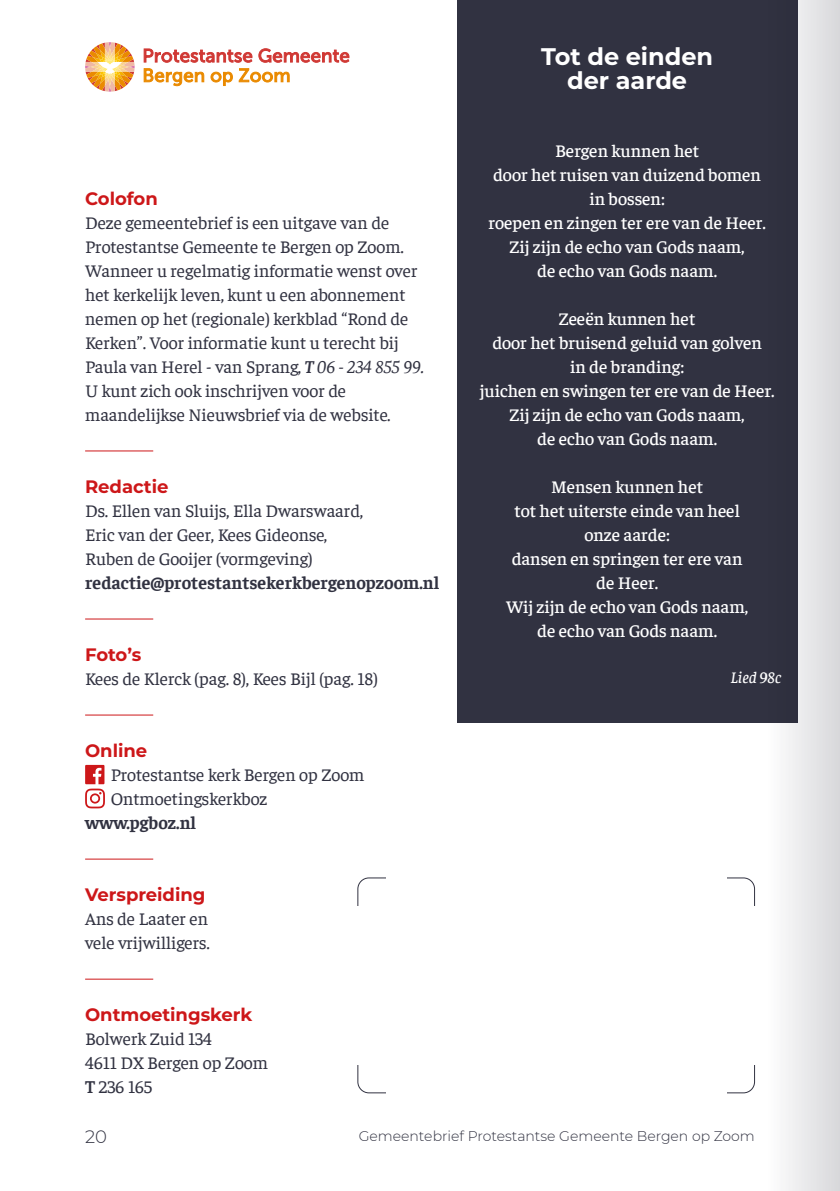
<style>
.page{position:relative;width:840px;height:1191px;background:#fff}
.page>*{position:absolute;margin:0;border:0;box-sizing:border-box;transform-origin:0 0}
.t1{font:700 24px "Montserrat";letter-spacing:-.005em;color:#fff}
.t2{font:18px/24px "Faustina";letter-spacing:-.005em;color:#313241}
.t3{font:500 18px/24px "Faustina";letter-spacing:-.005em;color:#fff;text-align:center}
.t4{font:700 18px "Montserrat";letter-spacing:-.005em;color:#cd1719}
.t5{font:700 18px "Faustina";color:#313241}
.t6{font:300 18px "Montserrat";color:#313241}
.t7{font:italic 500 16px "Faustina";letter-spacing:-.005em;color:#fff}
.t8{font:300 14px "Montserrat";color:#313241}
.s1{font-style:italic}
.s2{font-weight:600;font-style:italic}
.s3{font-weight:700}
.s4{font-weight:600}
</style>
<div class="page">
<hr style="left:85px;top:450px;width:68px;height:1px;background:#cd1719">
<hr style="left:85px;top:618px;width:68px;height:1px;background:#cd1719">
<hr style="left:85px;top:714px;width:68px;height:1px;background:#cd1719">
<svg style="left:85px;top:765px;width:20px;height:43px"></svg>
<hr style="left:85px;top:858px;width:68px;height:1px;background:#cd1719">
<hr style="left:85px;top:978px;width:68px;height:1px;background:#cd1719">
<svg style="left:85px;top:42px;width:49px;height:50px"></svg>
<svg style="left:144px;top:48px;width:205px;height:38px"></svg>
<div style="left:456px;top:0;width:341px;height:722px;background:#313241"></div>
<svg style="left:765px;top:0;width:74px;height:1191px"></svg>
<p class="t4" style="left:85px;top:186px;width:74px">Colofon</p>
<p class="t2" style="left:85px;top:210px;width:340px">Deze gemeentebrief is een uitgave van de Protestantse Gemeente te Bergen op Zoom.<br>Wanneer u regelmatig informatie wenst over het kerkelijk leven, kunt u een abonnement nemen op het (regionale) kerkblad “Rond de Kerken”. Voor informatie kunt u terecht bij Paula van Herel - van Sprang<span class="s1">,</span> <span class="s2">T</span> <span class="s1">06 - 234 855 99.<br></span>U kunt zich ook inschrijven voor de maandelijkse Nieuwsbrief via de website.</p>
<p class="t4" style="left:85px;top:474px;width:85px">Redactie</p>
<p class="t2" style="left:85px;top:498px;width:279px">Ds. Ellen van Sluijs, Ella Dwarswaard,<br>Eric van der Geer, Kees Gideonse,<br>Ruben de Gooijer (vormgeving)</p>
<p class="t5" style="left:85px;top:570px;width:355px">redactie@protestantsekerkbergenopzoom.nl</p>
<p class="t4" style="left:85px;top:642px;width:58px">Foto’s</p>
<p class="t2" style="left:85px;top:666px;width:294px">Kees de Klerck (pag. 8), Kees Bijl (pag. 18)</p>
<p class="t4" style="left:85px;top:738px;width:64px">Online</p>
<p class="t2" style="left:111px;top:762px;width:255px">Protestantse kerk Bergen op Zoom</p>
<p class="t2" style="left:85px;top:786px;width:184px;text-indent:26px">Ontmoetingskerkboz <span class="s3">www.pgboz.nl</span></p>
<p class="t4" style="left:85px;top:882px;width:122px">Verspreiding</p>
<p class="t2" style="left:85px;top:906px;width:126px">Ans de Laater en vele vrijwilligers.</p>
<p class="t4" style="left:85px;top:1002px;width:169px">Ontmoetingskerk</p>
<p class="t2" style="left:85px;top:1026px;width:128px">Bolwerk Zuid 134</p>
<p class="t2" style="left:85px;top:1050px;width:184px">4611 DX Bergen op Zoom</p>
<p class="t2" style="left:85px;top:1074px;width:68px"><span class="s4">T</span> 236 165</p>
<p class="t1" style="left:541px;top:40px;width:173px">Tot de einden</p>
<p class="t1" style="left:567px;top:64px;width:121px">der aarde</p>
<p class="t3" style="left:554px;top:138px;width:146px">Bergen kunnen het</p>
<p class="t3" style="left:493px;top:162px;width:269px">door het ruisen van duizend bomen in bossen:</p>
<p class="t3" style="left:488px;top:210px;width:279px">roepen en zingen ter ere van de Heer.</p>
<p class="t3" style="left:509px;top:234px;width:236px">Zij zijn de echo van Gods naam,</p>
<p class="t3" style="left:537px;top:258px;width:181px">de echo van Gods naam.</p>
<p class="t3" style="left:558px;top:306px;width:138px">Zeeën kunnen het</p>
<p class="t3" style="left:492px;top:330px;width:271px">door het bruisend geluid van golven in de branding:</p>
<p class="t3" style="left:479px;top:378px;width:296px">juichen en swingen ter ere van de Heer.</p>
<p class="t3" style="left:509px;top:402px;width:236px">Zij zijn de echo van Gods naam,</p>
<p class="t3" style="left:537px;top:426px;width:181px">de echo van Gods naam.</p>
<p class="t3" style="left:551px;top:474px;width:153px">Mensen kunnen het</p>
<p class="t3" style="left:514px;top:498px;width:227px">tot het uiterste einde van heel onze aarde:</p>
<p class="t3" style="left:511px;top:546px;width:232px">dansen en springen ter ere van de Heer.</p>
<p class="t3" style="left:505px;top:594px;width:244px">Wij zijn de echo van Gods naam,</p>
<p class="t3" style="left:537px;top:618px;width:181px">de echo van Gods naam.</p>
<p class="t7" style="left:730px;top:666px;width:52px">Lied 98c</p>
<p class="t6" style="left:85px;top:1124px;width:23px">20</p>
<p class="t8" style="left:358px;top:1126px;width:397px">Gemeentebrief Protestantse Gemeente Bergen op Zoom</p>
</div>
